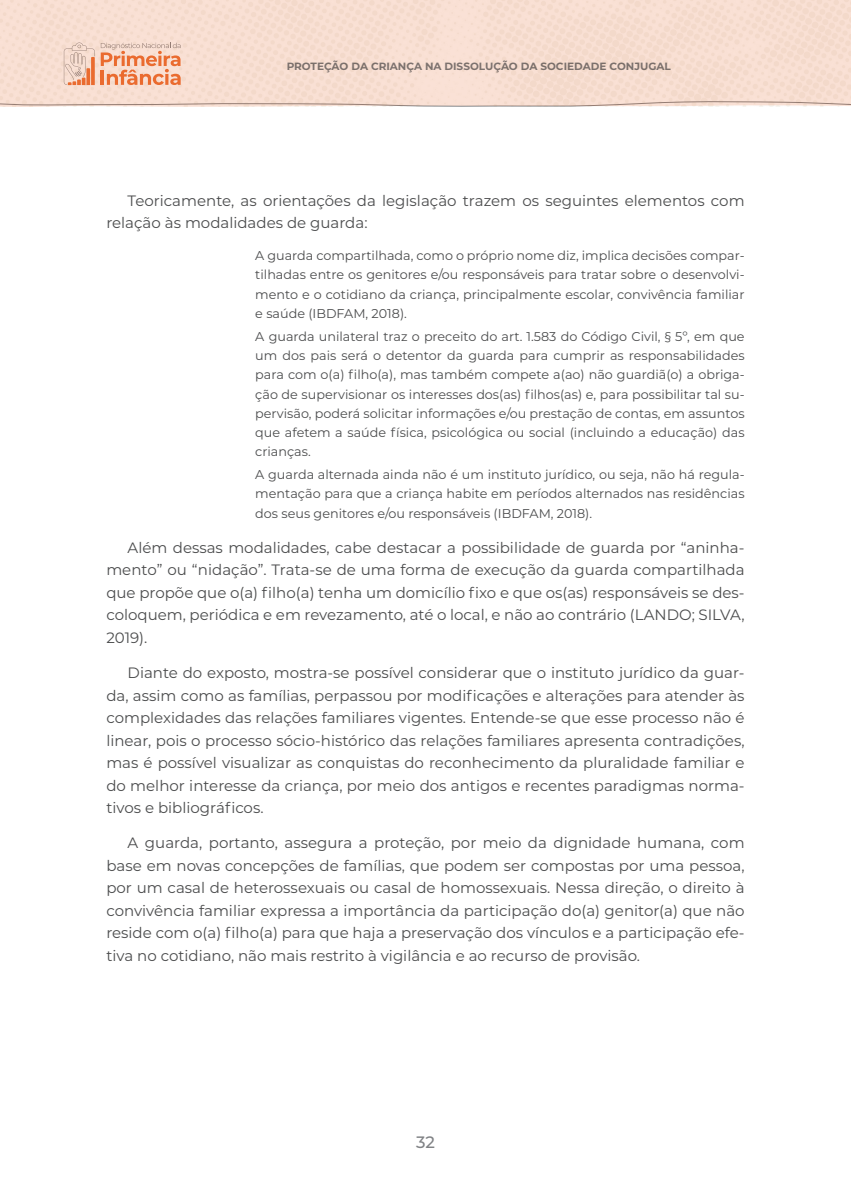
<style>
.page{position:relative;width:851px;height:1191px;background:#fff}
.page>*{position:absolute;margin:0;border:0;box-sizing:border-box;transform-origin:0 0}
.t1{font:500 16.5px "Montserrat";color:#808285}
.Texto{font:15px/22.5px "Montserrat";color:#4b4c4d;text-align:justify}
.Citação{font:12.75px/19.2px "Montserrat";color:#4b4c4d;text-align:justify}
.t2{font:700 10.5px "Montserrat";color:#808285}
</style>
<div class="page">
<svg style="left:0;top:0;width:850px;height:107px;background:#f5dbcd"></svg>
<p class="t2" style="left:286px;top:58px;width:386px">PROTEÇÃO DA CRIANÇA NA DISSOLUÇÃO DA SOCIEDADE CONJUGAL</p>
<p class="Texto" style="left:106px;top:189px;width:639px;text-indent:21px">Teoricamente, as orientações da legislação trazem os seguintes elementos com relação às modalidades de guarda:</p>
<p class="Citação" style="left:255px;top:246px;width:490px">A guarda compartilhada, como o próprio nome diz, implica decisões compar&shy;tilhadas entre os genitores e/ou responsáveis para tratar sobre o desenvolvi&shy;mento e o cotidiano da criança, principalmente escolar, convivência familiar e saúde (IBDFAM, 2018).</p>
<p class="Citação" style="left:255px;top:326px;width:491px">A guarda unilateral traz o preceito do art. 1.583 do Código Civil, § 5º, em que um dos pais será o detentor da guarda para cumprir as responsabilidades para com o(a) filho(a), mas também compete a(ao) não guardiã(o) a obriga&shy;ção de supervisionar os interesses dos(as) filhos(as) e, para possibilitar tal su&shy;pervisão, poderá solicitar informações e/ou prestação de contas, em assuntos que afetem a saúde física, psicológica ou social (incluindo a educação) das crianças.</p>
<p class="Citação" style="left:255px;top:465px;width:491px">A guarda alternada ainda não é um instituto jurídico, ou seja, não há regula&shy;mentação para que a criança habite em períodos alternados nas residências dos seus genitores e/ou responsáveis (IBDFAM, 2018).</p>
<p class="Texto" style="left:106px;top:536px;width:639px;text-indent:21px">Além dessas modalidades, cabe destacar a possibilidade de guarda por “aninha&shy;mento” ou “nidação”. Trata-se de uma forma de execução da guarda compartilhada que propõe que o(a) filho(a) tenha um domicílio fixo e que os(as) responsáveis se des&shy;coloquem, periódica e em revezamento, até o local, e não ao contrário (LANDO; SILVA, 2019).</p>
<p class="Texto" style="left:106px;top:661px;width:639px;text-indent:21px">Diante do exposto, mostra-se possível considerar que o instituto jurídico da guar&shy;da, assim como as famílias, perpassou por modificações e alterações para atender às complexidades das relações familiares vigentes. Entende-se que esse processo não é linear, pois o processo sócio-histórico das relações familiares apresenta contradições, mas é possível visualizar as conquistas do reconhecimento da pluralidade familiar e do melhor interesse da criança, por meio dos antigos e recentes paradigmas norma&shy;tivos e bibliográficos.</p>
<p class="Texto" style="left:106px;top:831px;width:639px;text-indent:21px">A guarda, portanto, assegura a proteção, por meio da dignidade humana, com base em novas concepções de famílias, que podem ser compostas por uma pessoa, por um casal de heterossexuais ou casal de homossexuais. Nessa direção, o direito à convivência familiar expressa a importância da participação do(a) genitor(a) que não reside com o(a) filho(a) para que haja a preservação dos vínculos e a participação efe&shy;tiva no cotidiano, não mais restrito à vigilância e ao recurso de provisão.</p>
<p class="t1" style="left:416px;top:1131px;width:20px">32</p>
</div>
